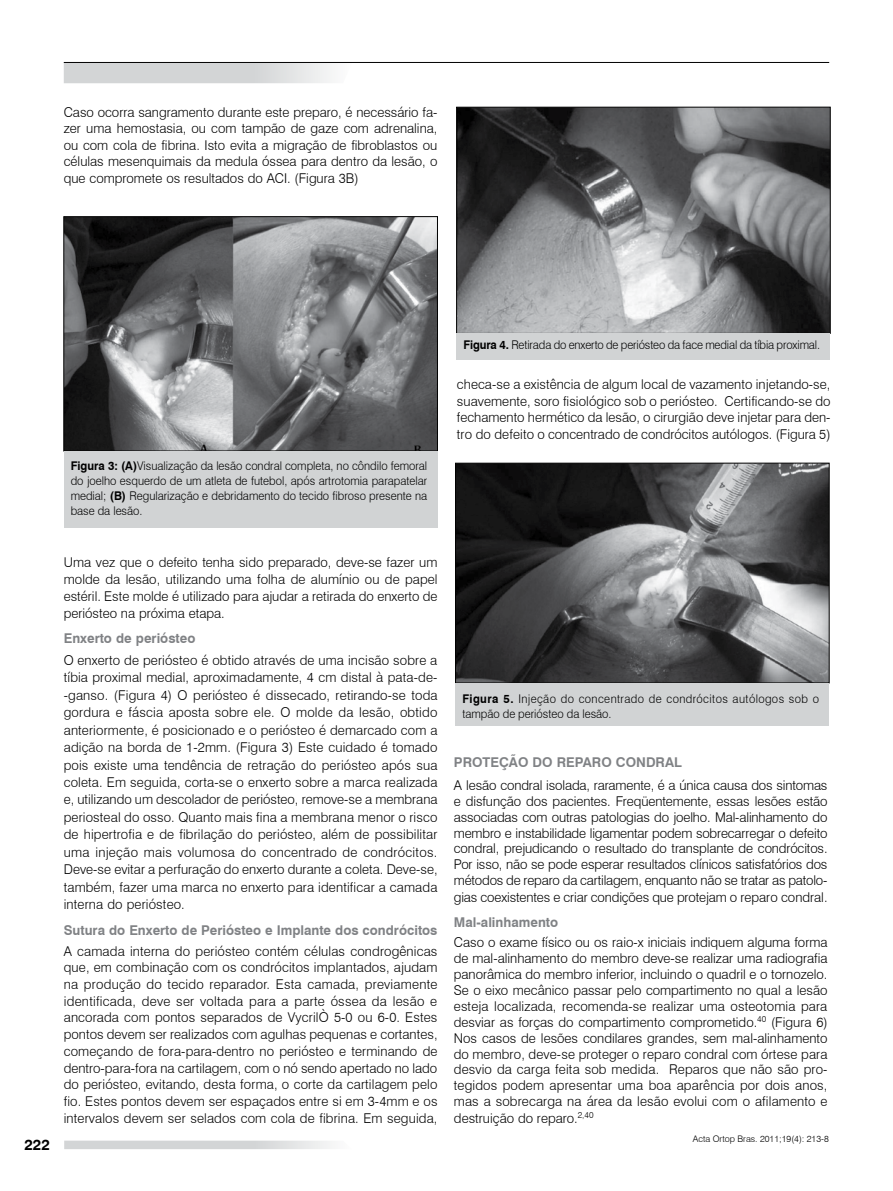
<style>
.page{position:relative;width:893px;height:1191px;background:#fff}
.page>*{position:absolute;margin:0;border:0;box-sizing:border-box;transform-origin:0 0}
.t1{font:700 15px "Swiss 721 BT";color:#000}
.t2{font:300 13.5px/17.4px "Swiss 721 BT";color:#000;text-align:justify}
.t3{font:700 13.5px "Swiss 721 BT";color:#808285}
.t4{font:300 12px/15px "Swiss 721 BT";color:#000;text-align:justify;scale:.94 1}
.t5{font:300 12px/15px "Swiss 721 BT";letter-spacing:.035em;color:#000;scale:.94 1}
.t6{font:300 9px "Swiss 721 BT";color:#000}
.s1{font-weight:700}
</style>
<div class="page">
<svg style="left:64px;top:63px;width:267px;height:20px"></svg>
<svg style="left:64px;top:1140px;width:267px;height:9px"></svg>
<hr style="left:64px;top:62px;width:765px;height:1px;background:#000">
<img style="left:65px;top:218px;width:371px;height:231px">
<div style="left:63px;top:216px;width:375px;height:235px;border:1px solid #000"></div>
<img style="left:458px;top:109px;width:371px;height:223px">
<div style="left:456px;top:107px;width:375px;height:227px;border:1px solid #000"></div>
<img style="left:457px;top:465px;width:370px;height:216px">
<div style="left:455px;top:463px;width:374px;height:220px;border:1px solid #000"></div>
<div style="left:64px;top:451px;width:373px;height:77px;background:#d1d3d4"></div>
<div style="left:457px;top:333px;width:373px;height:27px;background:#d1d3d4"></div>
<div style="left:455px;top:683px;width:374px;height:42px;background:#d1d3d4"></div>
<p class="t2" style="left:64px;top:103px;width:375px;line-height:16.5px">Caso ocorra sangramento durante este preparo, é necessário fa&shy;zer uma hemostasia, ou com tampão de gaze com adrenalina, ou com cola de fibrina. Isto evita a migração de fibroblastos ou células mesenquimais da medula óssea para dentro da lesão, o que compromete os resultados do ACI. (Figura 3B)</p>
<p class="t4" style="left:71px;top:458px;width:381px"><span class="s1">Figura 3: (A)</span>Visualização da lesão condral completa, no côndilo femoral do joelho esquerdo de um atleta de futebol, após artrotomia parapatelar medial; <span class="s1">(B)</span> Regularização e debridamento do tecido fibroso presente na base da lesão.</p>
<p class="t4" style="left:463px;top:337px;width:381px"><span class="s1">Figura 4.</span> Retirada do enxerto de periósteo da face medial da tíbia proximal.</p>
<p class="t2" style="left:457px;top:376px;width:375px;line-height:16.5px">checa-se a existência de algum local de vazamento injetando-se, suavemente, soro fisiológico sob o periósteo. Certificando-se do fechamento hermético da lesão, o cirurgião deve injetar para den&shy;tro do defeito o concentrado de condrócitos autólogos. (Figura 5)</p>
<p class="t1" style="left:24px;top:1135px;width:27px">222</p>
<p class="t2" style="left:64px;top:554px;width:375px;line-height:16.8px">Uma vez que o defeito tenha sido preparado, deve-se fazer um molde da lesão, utilizando uma folha de alumínio ou de papel estéril. Este molde é utilizado para ajudar a retirada do enxerto de periósteo na próxima etapa.</p>
<p class="t3" style="left:64px;top:630px;width:133px">Enxerto de periósteo</p>
<p class="t2" style="left:64px;top:651px;width:375px">O enxerto de periósteo é obtido através de uma incisão sobre a tíbia proximal medial, aproximadamente, 4 cm distal à pata-de--ganso. (Figura 4) O periósteo é dissecado, retirando-se toda gordura e fáscia aposta sobre ele. O molde da lesão, obtido anteriormente, é posicionado e o periósteo é demarcado com a adição na borda de 1-2mm. (Figura 3) Este cuidado é tomado pois existe uma tendência de retração do periósteo após sua coleta. Em seguida, corta-se o enxerto sobre a marca realizada e, utilizando um descolador de periósteo, remove-se a membrana periosteal do osso. Quanto mais fina a membrana menor o risco de hipertrofia e de fibrilação do periósteo, além de possibilitar uma injeção mais volumosa do concentrado de condrócitos.<br>Deve-se evitar a perfuração do enxerto durante a coleta. Deve-se, também, fazer uma marca no enxerto para identificar a camada interna do periósteo.</p>
<p class="t3" style="left:64px;top:921px;width:375px">Sutura do Enxerto de Periósteo e Implante dos condrócitos</p>
<p class="t2" style="left:64px;top:942px;width:375px;line-height:16.8px">A camada interna do periósteo contém células condrogênicas que, em combinação com os condrócitos implantados, ajudam na produção do tecido reparador. Esta camada, previamente identificada, deve ser voltada para a parte óssea da lesão e ancorada com pontos separados de VycrilÒ 5-0 ou 6-0. Estes pontos devem ser realizados com agulhas pequenas e cortantes, começando de fora-para-dentro no periósteo e terminando de dentro-para-fora na cartilagem, com o nó sendo apertado no lado do periósteo, evitando, desta forma, o corte da cartilagem pelo fio. Estes pontos devem ser espaçados entre si em 3-4mm e os intervalos devem ser selados com cola de fibrina. Em seguida,</p>
<p class="t5" style="left:462px;top:691px;width:381px"><span class="s1">Figura 5.</span> Injeção do concentrado de condrócitos autólogos sob o tampão de periósteo da lesão.</p>
<p class="t3" style="left:454px;top:754px;width:229px">PROTEÇÃO DO REPARO CONDRAL</p>
<p class="t2" style="left:454px;top:777px;width:375px;line-height:16px">A lesão condral isolada, raramente, é a única causa dos sintomas e disfunção dos pacientes. Freqüentemente, essas lesões estão associadas com outras patologias do joelho. Mal-alinhamento do membro e instabilidade ligamentar podem sobrecarregar o defeito condral, prejudicando o resultado do transplante de condrócitos.<br>Por isso, não se pode esperar resultados clínicos satisfatórios dos métodos de reparo da cartilagem, enquanto não se tratar as patolo&shy;gias coexistentes e criar condições que protejam o reparo condral.</p>
<p class="t3" style="left:454px;top:914px;width:106px">Mal-alinhamento</p>
<p class="t2" style="left:454px;top:934px;width:375px;line-height:15.9px">Caso o exame físico ou os raio-x iniciais indiquem alguma forma de mal-alinhamento do membro deve-se realizar uma radiografia panorâmica do membro inferior, incluindo o quadril e o tornozelo.<br>Se o eixo mecânico passar pelo compartimento no qual a lesão esteja localizada, recomenda-se realizar uma osteotomia para desviar as forças do compartimento comprometido.<sup>40</sup> (Figura 6)<br>Nos casos de lesões condilares grandes, sem mal-alinhamento do membro, deve-se proteger o reparo condral com órtese para desvio da carga feita sob medida. Reparos que não são pro&shy;tegidos podem apresentar uma boa aparência por dois anos, mas a sobrecarga na área da lesão evolui com o afilamento e destruição do reparo.<sup>2,40</sup></p>
<p class="t6" style="left:693px;top:1133px;width:137px">Acta Ortop Bras. 2011;19(4): 213-8</p>
</div>
